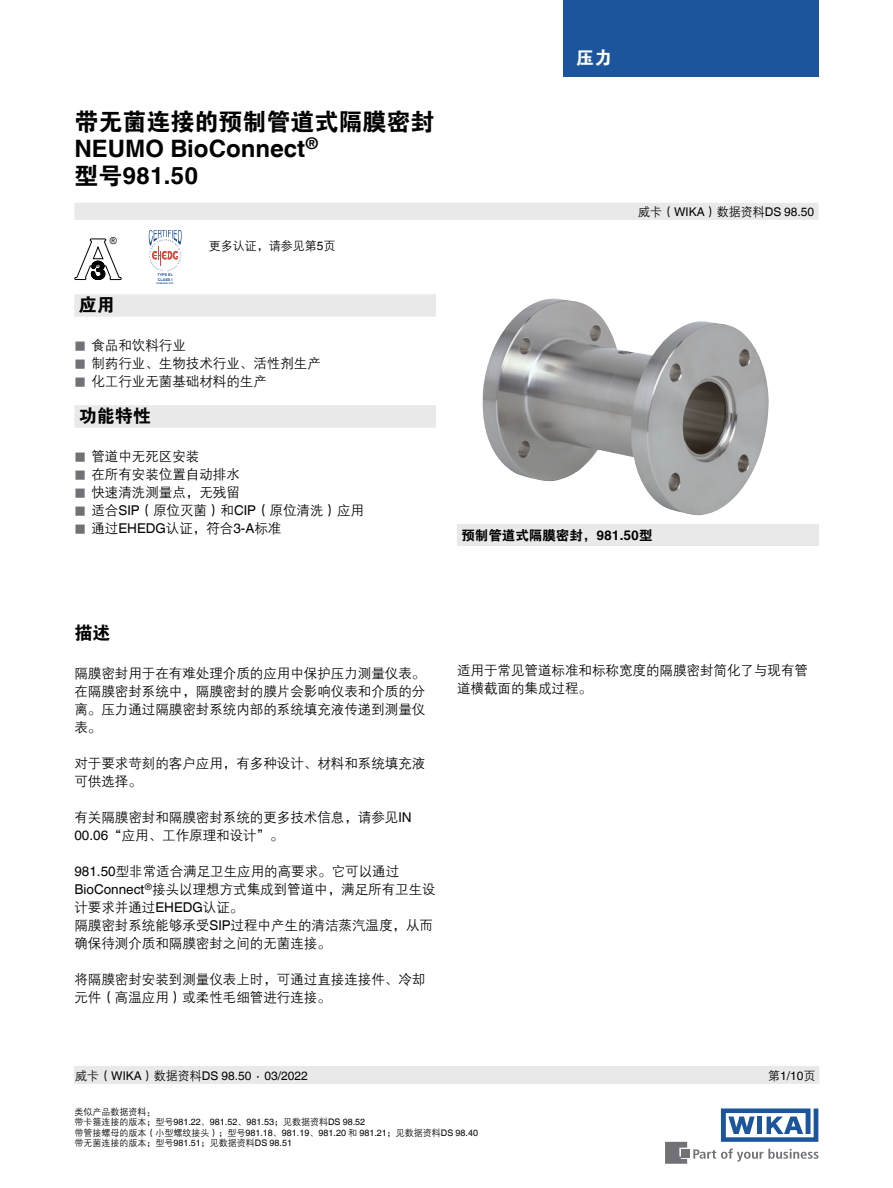
<style>
.page{position:relative;width:893px;height:1188px;background:#fff}
.page>*{position:absolute;margin:0;border:0;box-sizing:border-box;transform-origin:0 0}
.t1{font:700 24px/27px "Helvetica World";color:#030303}
.t2{font:24px "FZDHTJW GB1 0";color:#030303}
.t3{font:18px "FZDHTJW GB1 0";color:#030303}
.t4{font:18px "FZDHTJW GB1 0";color:#fff}
.t5{font:13.5px/18px "FZZDXJW GB1 0";color:#030303}
.t6{font:13.5px "FZDHTJW GB1 0";color:#030303}
.t7{font:12px "Helvetica World";color:#030303}
.t8{font:12px "FZZDXJW GB1 0";color:#030303}
.t9{font:9.6px "Arial";color:#030303}
.t10{font:9px/10.5px "Helvetica World";color:#030303}
.t11{font:9px "FZZDXJW GB1 0";color:#030303}
.t12{font:700 3.75px/4.5px "Arial";color:#174b94}
.t13{font:700 2.1px "Arial";color:#174b94}
.s1{font-family:"FZDHTJW GB1 0";font-weight:400}
.s2{font-family:"Helvetica World"}
.s3{font-family:"FZZDXJW GB1 0"}
.s4{font-size:11.55px;color:#727276}
.s5{font-family:"Helvetica World";font-weight:700}
</style>
<div class="page">
<svg style="left:693px;top:1149px;width:126px;height:13px"></svg>
<div style="left:682px;top:1150px;width:8px;height:8px;background:#727276"></div>
<svg style="left:665px;top:1142px;width:22px;height:22px"></svg>
<svg style="left:721px;top:1108px;width:97px;height:34px"></svg>
<div style="left:563px;top:0;width:256px;height:76px;background:#1c559c"></div>
<div style="left:74px;top:203px;width:745px;height:17px;background:#e9e9e9"></div>
<div style="left:74px;top:1066px;width:745px;height:18px;background:#e9e9e9"></div>
<div style="left:74px;top:294px;width:362px;height:23px;background:#e9e9e9"></div>
<div style="left:74px;top:405px;width:362px;height:23px;background:#e9e9e9"></div>
<div style="left:457px;top:524px;width:361px;height:21px;background:#e9e9e9"></div>
<svg style="left:74px;top:239px;width:48px;height:41px"></svg>
<svg style="left:149px;top:230px;width:33px;height:41px"></svg>
<img style="left:482px;top:298px;width:287px;height:218px">
<h1 class="t2" style="left:74px;top:108px;width:361px">带无菌连接的预制管道式隔膜密封</h1>
<h1 class="t1" style="left:74px;top:135px;width:246px">NEUMO BioConnect<sup>®</sup><span class="s1">型号</span>981.50</h1>
<p class="t9" style="left:110px;top:234px;width:9px">®</p>
<p class="t12" style="left:157px;top:273px;width:17px">TYPE EL<br>CLASS I</p>
<p class="t13" style="left:157px;top:282px;width:19px">FEBRUARY 2021</p>
<p class="t8" style="left:209px;top:239px;width:128px">更多认证，请参见第<span class="s2">5</span>页</p>
<h2 class="t4" style="left:576px;top:47px;width:37px">压力</h2>
<p class="t7" style="left:638px;top:205px;width:178px"><span class="s3">威卡（</span>WIKA<span class="s3">）数据资料</span>DS 98.50</p>
<h2 class="t3" style="left:79px;top:295px;width:37px">应用</h2>
<p class="t5" style="left:74px;top:337px;width:113px"><span class="s4">■</span> 食品和饮料行业</p>
<p class="t5" style="left:74px;top:355px;width:248px"><span class="s4">■</span> 制药行业、生物技术行业、活性剂生产</p>
<p class="t5" style="left:74px;top:373px;width:194px"><span class="s4">■</span> 化工行业无菌基础材料的生产</p>
<h2 class="t3" style="left:79px;top:406px;width:73px">功能特性</h2>
<p class="t5" style="left:74px;top:448px;width:127px"><span class="s4">■</span> 管道中无死区安装</p>
<p class="t5" style="left:74px;top:466px;width:167px"><span class="s4">■</span> 在所有安装位置自动排水</p>
<p class="t5" style="left:74px;top:484px;width:167px"><span class="s4">■</span> 快速清洗测量点，无残留</p>
<p class="t5" style="left:74px;top:502px;width:291px"><span class="s4">■</span> 适合<span class="s2">SIP</span>（原位灭菌）和<span class="s2">CIP</span>（原位清洗）应用</p>
<p class="t5" style="left:74px;top:520px;width:209px"><span class="s4">■</span> 通过<span class="s2">EHEDG</span>认证，符合<span class="s2">3-A</span>标准</p>
<p class="t6" style="left:461px;top:527px;width:193px">预制管道式隔膜密封，<span class="s5">981.50</span>型</p>
<h2 class="t3" style="left:74px;top:623px;width:37px">描述</h2>
<p class="t5" style="left:74px;top:665px;width:352px;text-align:justify">隔膜密封用于在有难处理介质的应用中保护压力测量仪表。在隔膜密封系统中，隔膜密封的膜片会影响仪表和介质的分离。压力通过隔膜密封系统内部的系统填充液传递到测量仪表。</p>
<p class="t5" style="left:74px;top:755px;width:352px">对于要求苛刻的客户应用，有多种设计、材料和系统填充液可供选择。</p>
<p class="t5" style="left:74px;top:809px;width:339px">有关隔膜密封和隔膜密封系统的更多技术信息，请参见<span class="s2">IN<br>00.06</span>“应用、工作原理和设计”。</p>
<p class="t5" style="left:74px;top:863px;width:363px"><span class="s2">981.50</span>型非常适合满足卫生应用的高要求。它可以通过<br><span class="s2">BioConnect</span><sup>®</sup>接头以理想方式集成到管道中，满足所有卫生设计要求并通过<span class="s2">EHEDG</span>认证。<br>隔膜密封系统能够承受<span class="s2">SIP</span>过程中产生的清洁蒸汽温度，从而确保待测介质和隔膜密封之间的无菌连接。</p>
<p class="t5" style="left:74px;top:971px;width:353px">将隔膜密封安装到测量仪表上时，可通过直接连接件、冷却元件（高温应用）或柔性毛细管进行连接。</p>
<p class="t5" style="left:457px;top:662px;width:352px">适用于常见管道标准和标称宽度的隔膜密封简化了与现有管道横截面的集成过程。</p>
<p class="t7" style="left:75px;top:1069px;width:234px"><span class="s3">威卡（</span>WIKA<span class="s3">）数据资料</span>DS 98.50 ∙ 03/2022</p>
<p class="t7" style="left:768px;top:1069px;width:49px"><span class="s3">第</span>1/10<span class="s3">页</span></p>
<p class="t11" style="left:74px;top:1107px;width:82px">类似产品数据资料：</p>
<p class="t10" style="left:74px;top:1117px;width:405px"><span class="s3">带卡箍连接的版本；型号</span>981.22<span class="s3">、</span>981.52<span class="s3">、</span>981.53<span class="s3">；见数据资料</span>DS 98.52<br><span class="s3">带管接螺母的版本（小型螺纹接头）；型号</span>981.18<span class="s3">、</span>981.19<span class="s3">、</span>981.20 <span class="s3">和</span> 981.21<span class="s3">；见数据资料</span>DS 98.40</p>
<p class="t11" style="left:74px;top:1139px;width:219px">带无菌连接的版本；型号<span class="s2">981.51</span>；见数据资料<span class="s2">DS 98.51</span></p>
</div>
